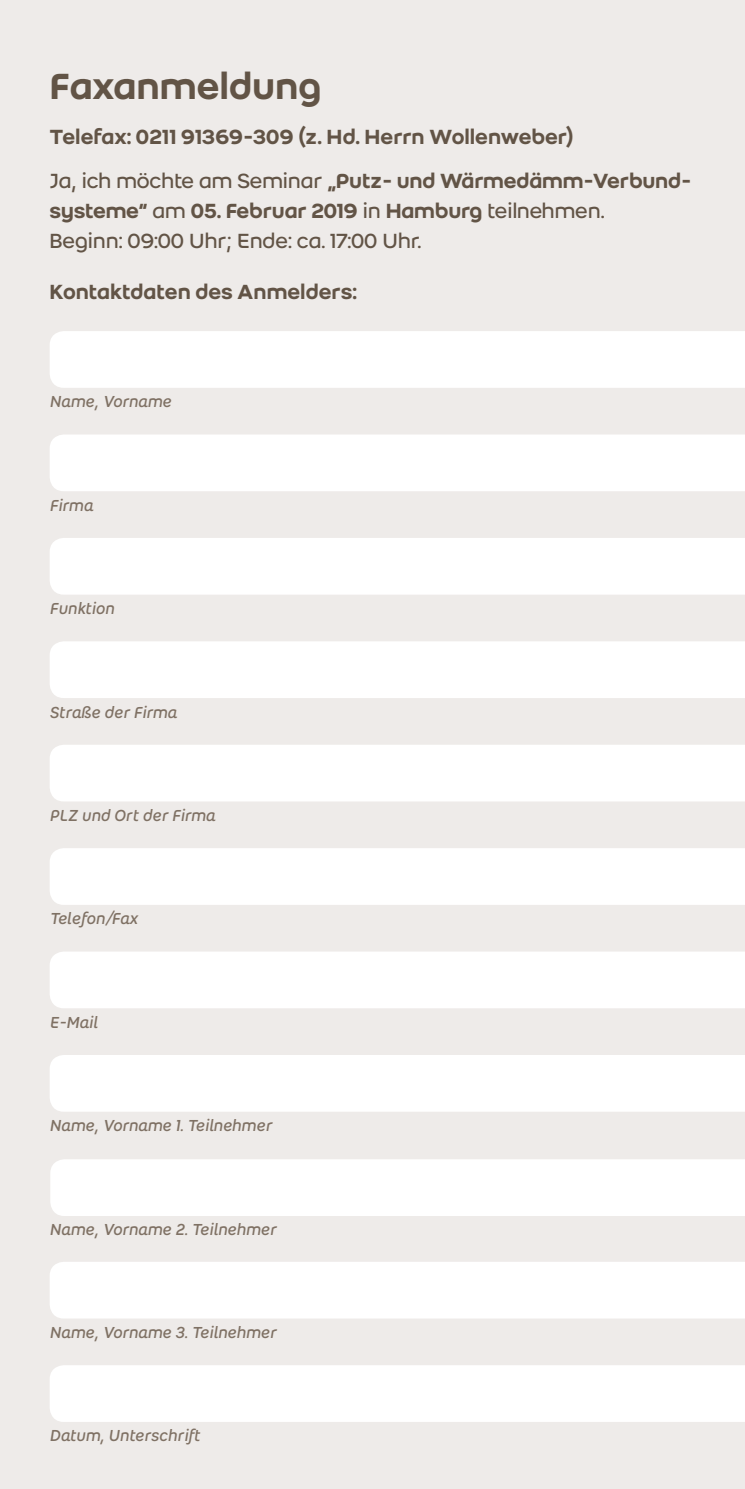
<style>
.page{position:relative;width:745px;height:1489px;background:#fff}
.page>*{position:absolute;margin:0;border:0;box-sizing:border-box;transform-origin:0 0}
.t1{font:500 40px "Weber";letter-spacing:-.005em;color:#625446}
.t2{font:500 22.5px/44.2px "Weber";letter-spacing:-.01em;color:#625446}
.t3{font:22.5px/30px "Weber";letter-spacing:-.01em;color:#625446}
.t4{font:italic 17.5px "Weber";color:#7f7164}
.s1{font-weight:400}
.s2{font-weight:500}
</style>
<div class="page">
<div style="left:0;top:0;width:744px;height:1488px;background:#eeebe9"></div>
<div style="left:50px;top:331px;width:694px;height:57px;background:#fff"></div>
<div style="left:50px;top:435px;width:694px;height:56px;background:#fff"></div>
<div style="left:50px;top:538px;width:694px;height:56px;background:#fff"></div>
<div style="left:50px;top:641px;width:694px;height:57px;background:#fff"></div>
<div style="left:50px;top:745px;width:694px;height:56px;background:#fff"></div>
<div style="left:50px;top:848px;width:694px;height:56px;background:#fff"></div>
<div style="left:50px;top:952px;width:694px;height:56px;background:#fff"></div>
<div style="left:50px;top:1055px;width:694px;height:56px;background:#fff"></div>
<div style="left:50px;top:1262px;width:694px;height:56px;background:#fff"></div>
<div style="left:50px;top:1365px;width:694px;height:56px;background:#fff"></div>
<div style="left:50px;top:1159px;width:694px;height:56px;background:#fff"></div>
<h1 class="t1" style="left:50px;top:63px;width:273px">Faxanmeldung</h1>
<p class="t2" style="left:50px;top:114px;width:643px">Telefax: 0211 91369-309 (z. Hd. Herrn Wollenweber)<br><span class="s1">Ja, ich möchte am Seminar</span> „Putz- und Wärmedämm-Verbund-</p>
<p class="t3" style="left:50px;top:196px;width:556px"><span class="s2">systeme“</span> am <span class="s2">05. Februar 2019</span> in <span class="s2">Hamburg</span> teilnehmen.<br>Beginn: 09:00 Uhr; Ende: ca. 17:00 Uhr.</p>
<p class="t2" style="left:50px;top:269px;width:308px">Kontaktdaten des Anmelders:</p>
<p class="t4" style="left:50px;top:391px;width:123px">Name, Vorname</p>
<p class="t4" style="left:50px;top:495px;width:45px">Firma</p>
<p class="t4" style="left:50px;top:598px;width:66px">Funktion</p>
<p class="t4" style="left:50px;top:702px;width:128px">Straße der Firma</p>
<p class="t4" style="left:50px;top:805px;width:167px">PLZ und Ort der Firma</p>
<p class="t4" style="left:50px;top:908px;width:90px">Telefon/Fax</p>
<p class="t4" style="left:50px;top:1012px;width:49px">E-Mail</p>
<p class="t4" style="left:50px;top:1115px;width:224px">Name, Vorname 1. Teilnehmer</p>
<p class="t4" style="left:50px;top:1218px;width:228px">Name, Vorname 2. Teilnehmer</p>
<p class="t4" style="left:50px;top:1322px;width:228px">Name, Vorname 3. Teilnehmer</p>
<p class="t4" style="left:50px;top:1425px;width:152px">Datum, Unterschrift</p>
</div>
